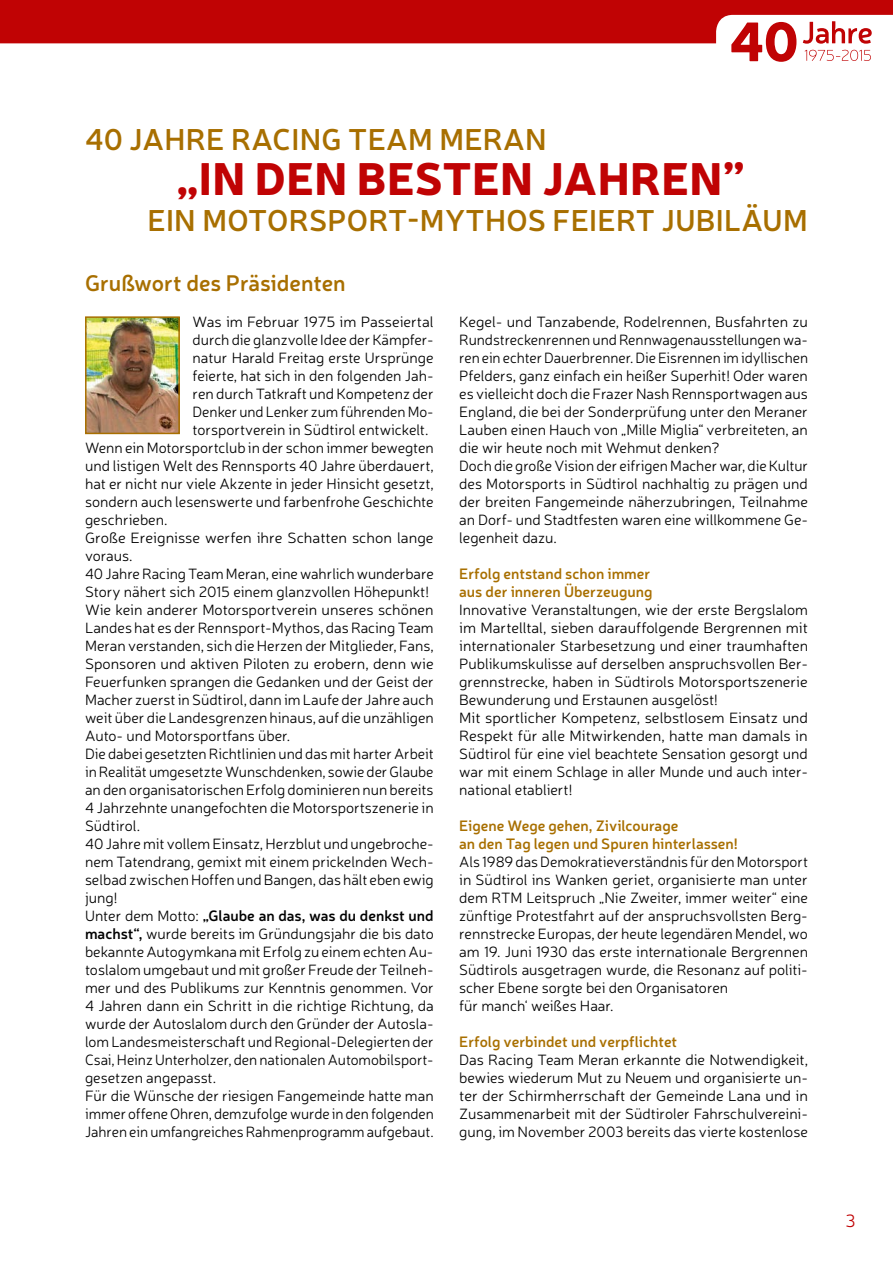
<style>
.page{position:relative;width:893px;height:1263px;background:#fff}
.page>*{position:absolute;margin:0;border:0;box-sizing:border-box;transform-origin:0 0}
.t1{font:900 45px "Neris";letter-spacing:.01em;color:#c00304}
.t2{font:600 30px "Neris";letter-spacing:.01em;color:#a86f00}
.t3{font:600 22.5px "Neris";color:#a86f00}
.t4{font:300 18px "Neris";color:#c00304}
.t5{font:300 15px/18px "Neris";color:#000}
.t6{font:600 15px/18px "Neris";color:#a86f00}
.t7{font:600 15px "Neris";color:#000}
.s1{font-weight:300}
.s2{font-weight:600}
</style>
<div class="page">
<img style="left:88px;top:319px;width:89px;height:112px">
<div style="left:85px;top:316px;width:95px;height:118px;border:2px solid #a86f00"></div>
<svg style="left:0;top:0;width:893px;height:62px"></svg>
<h2 class="t2" style="left:85px;top:119px;width:463px">40 JAHRE RACING TEAM MERAN</h2>
<h1 class="t1" style="left:176px;top:146px;width:570px">„IN DEN BESTEN JAHREN”</h1>
<h2 class="t2" style="left:148px;top:200px;width:662px">EIN MOTORSPORT-MYTHOS FEIERT JUBILÄUM</h2>
<h3 class="t3" style="left:85px;top:267px;width:262px">Grußwort des Präsidenten</h3>
<p class="t5" style="left:193px;top:312px;width:242px">Was im Februar 1975 im Passeiertal</p>
<p class="t5" style="left:193px;top:330px;width:243px">durch die glanzvolle Idee der Kämpfer-</p>
<p class="t5" style="left:193px;top:348px;width:243px">natur Harald Freitag erste Ursprünge</p>
<p class="t5" style="left:193px;top:366px;width:243px">feierte, hat sich in den folgenden Jah-</p>
<p class="t5" style="left:193px;top:384px;width:243px">ren durch Tatkraft und Kompetenz der</p>
<p class="t5" style="left:193px;top:402px;width:243px">Denker und Lenker zum führenden Mo-</p>
<p class="t5" style="left:193px;top:420px;width:237px">torsportverein in Südtirol entwickelt.</p>
<p class="t5" style="left:85px;top:438px;width:350px">Wenn ein Motorsportclub in der schon immer bewegten</p>
<p class="t5" style="left:85px;top:456px;width:350px">und listigen Welt des Rennsports 40 Jahre überdauert,</p>
<p class="t5" style="left:85px;top:474px;width:350px">hat er nicht nur viele Akzente in jeder Hinsicht gesetzt,</p>
<p class="t5" style="left:85px;top:492px;width:350px">sondern auch lesenswerte und farbenfrohe Geschichte</p>
<p class="t5" style="left:85px;top:510px;width:84px">geschrieben.</p>
<p class="t5" style="left:85px;top:528px;width:350px">Große Ereignisse werfen ihre Schatten schon lange</p>
<p class="t5" style="left:85px;top:546px;width:49px">voraus.</p>
<p class="t5" style="left:85px;top:564px;width:350px">40 Jahre Racing Team Meran, eine wahrlich wunderbare</p>
<p class="t5" style="left:85px;top:582px;width:345px">Story nähert sich 2015 einem glanzvollen Höhepunkt!</p>
<p class="t5" style="left:85px;top:600px;width:350px">Wie kein anderer Motorsportverein unseres schönen</p>
<p class="t5" style="left:85px;top:618px;width:350px">Landes hat es der Rennsport-Mythos, das Racing Team</p>
<p class="t5" style="left:85px;top:636px;width:350px">Meran verstanden, sich die Herzen der Mitglieder, Fans,</p>
<p class="t5" style="left:85px;top:654px;width:350px">Sponsoren und aktiven Piloten zu erobern, denn wie</p>
<p class="t5" style="left:85px;top:672px;width:350px">Feuerfunken sprangen die Gedanken und der Geist der</p>
<p class="t5" style="left:85px;top:690px;width:350px">Macher zuerst in Südtirol, dann im Laufe der Jahre auch</p>
<p class="t5" style="left:85px;top:708px;width:350px">weit über die Landesgrenzen hinaus, auf die unzähligen</p>
<p class="t5" style="left:85px;top:726px;width:207px">Auto- und Motorsportfans über.</p>
<p class="t5" style="left:85px;top:744px;width:350px">Die dabei gesetzten Richtlinien und das mit harter Arbeit</p>
<p class="t5" style="left:85px;top:762px;width:350px">in Realität umgesetzte Wunschdenken, sowie der Glaube</p>
<p class="t5" style="left:85px;top:780px;width:350px">an den organisatorischen Erfolg dominieren nun bereits</p>
<p class="t5" style="left:85px;top:798px;width:350px">4 Jahrzehnte unangefochten die Motorsportszenerie in</p>
<p class="t5" style="left:85px;top:816px;width:57px">Südtirol.</p>
<p class="t5" style="left:85px;top:834px;width:350px">40 Jahre mit vollem Einsatz, Herzblut und ungebroche-</p>
<p class="t5" style="left:85px;top:852px;width:350px">nem Tatendrang, gemixt mit einem prickelnden Wech-</p>
<p class="t5" style="left:85px;top:870px;width:350px">selbad zwischen Hoffen und Bangen, das hält eben ewig</p>
<p class="t5" style="left:85px;top:888px;width:34px">jung!</p>
<p class="t7" style="left:85px;top:905px;width:350px"><span class="s1">Unter dem Motto:</span> „Glaube an das, was du denkst und</p>
<p class="t5" style="left:85px;top:924px;width:350px"><span class="s2">machst“,</span> wurde bereits im Gründungsjahr die bis dato</p>
<p class="t5" style="left:85px;top:942px;width:350px">bekannte Autogymkana mit Erfolg zu einem echten Au-</p>
<p class="t5" style="left:85px;top:960px;width:350px">toslalom umgebaut und mit großer Freude der Teilneh-</p>
<p class="t5" style="left:85px;top:978px;width:350px">mer und des Publikums zur Kenntnis genommen. Vor</p>
<p class="t5" style="left:85px;top:996px;width:350px">4 Jahren dann ein Schritt in die richtige Richtung, da</p>
<p class="t5" style="left:85px;top:1014px;width:350px">wurde der Autoslalom durch den Gründer der Autosla-</p>
<p class="t5" style="left:85px;top:1032px;width:350px">lom Landesmeisterschaft und Regional-Delegierten der</p>
<p class="t5" style="left:85px;top:1050px;width:350px">Csai, Heinz Unterholzer, den nationalen Automobilsport-</p>
<p class="t5" style="left:85px;top:1068px;width:133px">gesetzen angepasst.</p>
<p class="t5" style="left:85px;top:1086px;width:350px">Für die Wünsche der riesigen Fangemeinde hatte man</p>
<p class="t5" style="left:85px;top:1104px;width:350px">immer offene Ohren, demzufolge wurde in den folgenden</p>
<p class="t5" style="left:85px;top:1122px;width:350px">Jahren ein umfangreiches Rahmenprogramm aufgebaut.</p>
<p class="t5" style="left:459px;top:312px;width:350px">Kegel- und Tanzabende, Rodelrennen, Busfahrten zu Rundstreckenrennen und Rennwagenausstellungen wa&shy;ren ein echter Dauerbrenner. Die Eisrennen im idyllischen Pfelders, ganz einfach ein heißer Superhit! Oder waren es vielleicht doch die Frazer Nash Rennsportwagen aus England, die bei der Sonderprüfung unter den Meraner Lauben einen Hauch von „Mille Miglia“ verbreiteten, an die wir heute noch mit Wehmut denken?<br>Doch die große Vision der eifrigen Macher war, die Kultur des Motorsports in Südtirol nachhaltig zu prägen und der breiten Fangemeinde näherzubringen, Teilnahme an Dorf- und Stadtfesten waren eine willkommene Ge&shy;legenheit dazu.</p>
<p class="t6" style="left:459px;top:564px;width:195px">Erfolg entstand schon immer aus der inneren Überzeugung</p>
<p class="t5" style="left:459px;top:600px;width:350px">Innovative Veranstaltungen, wie der erste Bergslalom im Martelltal, sieben darauffolgende Bergrennen mit internationaler Starbesetzung und einer traumhaften Publikumskulisse auf derselben anspruchsvollen Ber&shy;grennstrecke, haben in Südtirols Motorsportszenerie Bewunderung und Erstaunen ausgelöst!<br>Mit sportlicher Kompetenz, selbstlosem Einsatz und Respekt für alle Mitwirkenden, hatte man damals in Südtirol für eine viel beachtete Sensation gesorgt und war mit einem Schlage in aller Munde und auch inter&shy;national etabliert!</p>
<p class="t6" style="left:459px;top:816px;width:280px">Eigene Wege gehen, Zivilcourage<br>an den Tag legen und Spuren hinterlassen!</p>
<p class="t5" style="left:459px;top:852px;width:350px">Als 1989 das Demokratieverständnis für den Motorsport in Südtirol ins Wanken geriet, organisierte man unter dem RTM Leitspruch „Nie Zweiter, immer weiter“ eine zünftige Protestfahrt auf der anspruchsvollsten Berg&shy;rennstrecke Europas, der heute legendären Mendel, wo am 19. Juni 1930 das erste internationale Bergrennen Südtirols ausgetragen wurde, die Resonanz auf politi&shy;scher Ebene sorgte bei den Organisatoren<br>für manch‘ weißes Haar.</p>
<p class="t6" style="left:459px;top:1032px;width:220px">Erfolg verbindet und verpflichtet</p>
<p class="t5" style="left:459px;top:1050px;width:350px;text-align:justify">Das Racing Team Meran erkannte die Notwendigkeit, bewies wiederum Mut zu Neuem und organisierte un&shy;ter der Schirmherrschaft der Gemeinde Lana und in Zusammenarbeit mit der Südtiroler Fahrschulvereini&shy;gung, im November 2003 bereits das vierte kostenlose</p>
<p class="t4" style="left:845px;top:1209px;width:12px">3</p>
</div>
